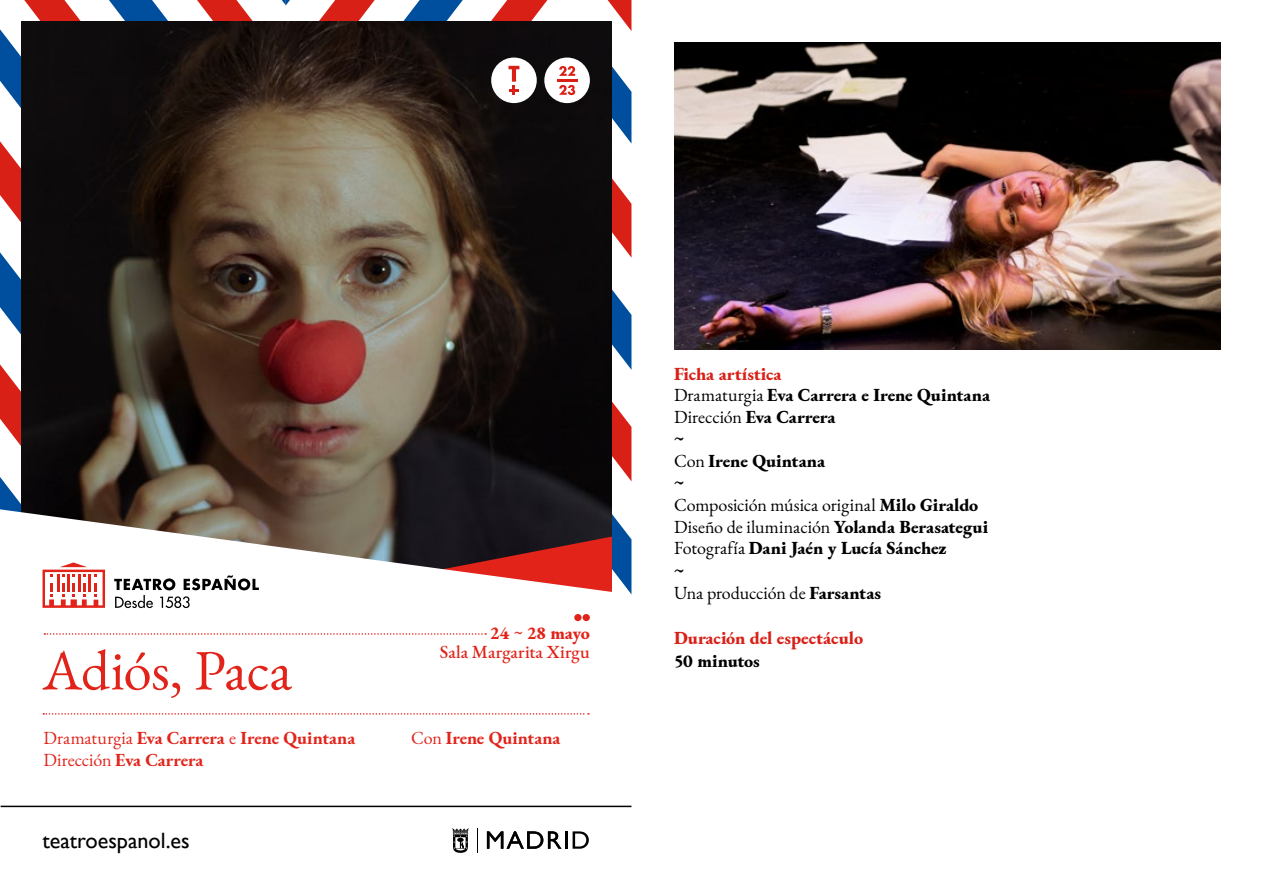
<style>
.page{position:relative;width:1263px;height:893px;background:#fff}
.page>*{position:absolute;margin:0;border:0;box-sizing:border-box;transform-origin:0 0}
.t1{font:57px "EB Garamond";letter-spacing:-.01em;color:#e2231a}
.t2{font:22.2px "Gill Sans";color:#000}
.t3{font:800 18px/21.9px "EB Garamond";letter-spacing:-.005em;color:#000}
.t4{font:700 18px/21.6px "EB Garamond";letter-spacing:-.01em;color:#e2231a}
.t5{font:500 18px/19.5px "EB Garamond";letter-spacing:.01em;color:#e2231a;text-align:right}
.t6{font:800 18px "EB Garamond";color:#d92017}
.s1{font-weight:400}
.s2{font-weight:800}
.s3{color:#d92017}
</style>
<div class="page">
<img style="left:674px;top:43px;width:546px;height:307px">
<svg style="left:0;top:0;width:631px;height:853px"></svg>
<h1 class="t1" style="left:43px;top:633px;width:251px">Adiós, Paca</h1>
<p class="t4" style="left:44px;top:727px;width:313px"><span class="s1">Dramaturgia</span> Eva Carrera <span class="s1">e</span> Irene Quintana<br><span class="s1">Dirección</span> Eva Carrera</p>
<p class="t2" style="left:42px;top:828px;width:149px">teatroespanol.es</p>
<p class="t5" style="left:440px;top:623px;width:152px"><span class="s2">24</span> ~ <span class="s2">28 mayo<br></span>Sala Margarita Xirgu</p>
<p class="t4" style="left:411px;top:728px;width:151px"><span class="s1">Con</span> Irene Quintana</p>
<p class="t3" style="left:674px;top:363px;width:318px"><span class="s3">Ficha artística<br></span><span class="s1">Dramaturgia</span> Eva Carrera e Irene Quintana<br><span class="s1">Dirección</span> Eva Carrera<br>~<br><span class="s1">Con</span> Irene Quintana<br>~<br><span class="s1">Composición música original</span> Milo Giraldo<br><span class="s1">Diseño de iluminación</span> Yolanda Berasategui<br><span class="s1">Fotografía</span> Dani Jaén y Lucía Sánchez<br>~<br><span class="s1">Una producción de</span> Farsantas</p>
<p class="t6" style="left:674px;top:626px;width:191px">Duración del espectáculo</p>
<p class="t3" style="left:674px;top:650px;width:87px">50 minutos</p>
</div>
